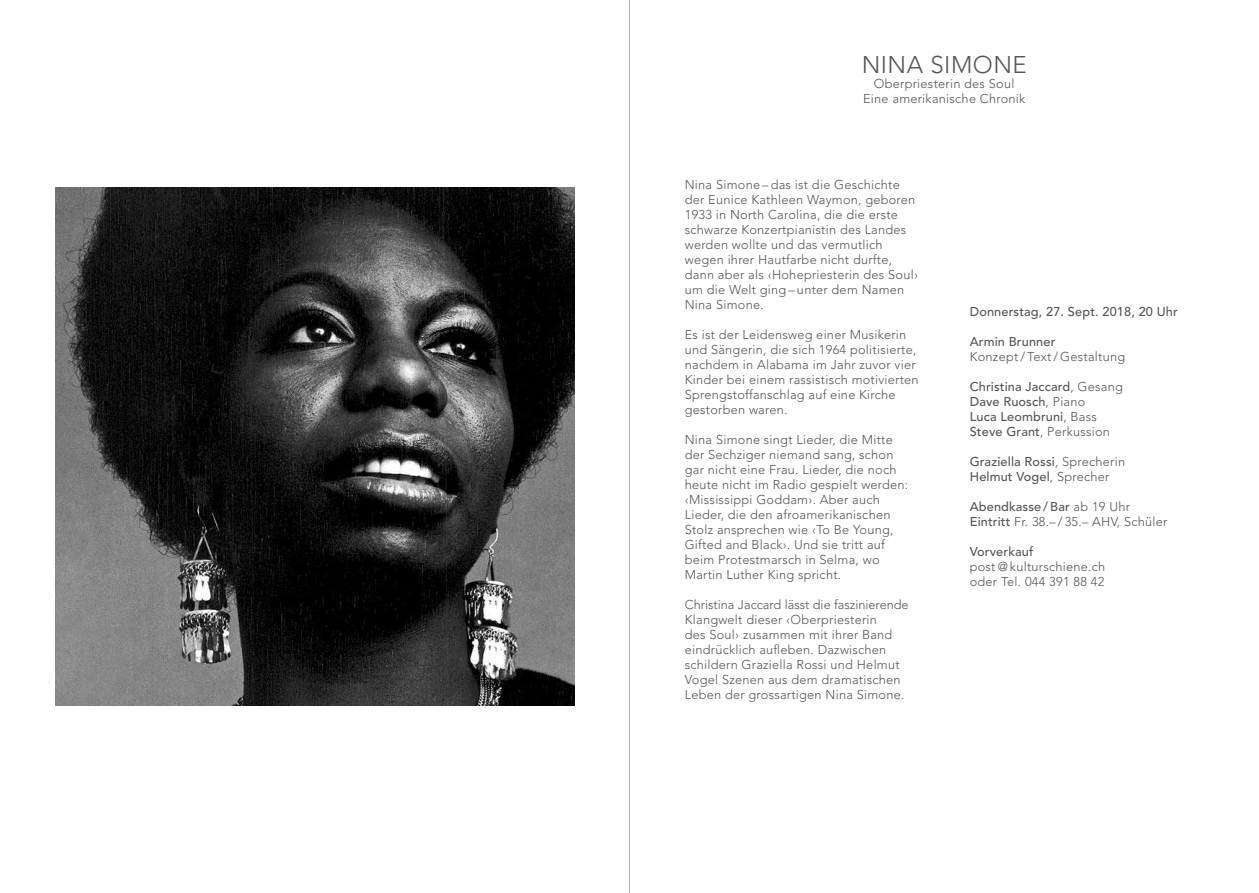
<style>
.page{position:relative;width:1259px;height:893px;background:#fff}
.page>*{position:absolute;margin:0;border:0;box-sizing:border-box;transform-origin:0 0}
.t1{font:300 24px "Avenir";letter-spacing:.02em;color:#565655}
.t2{font:300 12.75px/15px "Avenir";letter-spacing:.02em;color:#565655}
.t3{font:500 12.75px/15px "Avenir";letter-spacing:.01em;color:#565655}
.s1{font-weight:300}
.s2{font-weight:500}
</style>
<div class="page">
<img style="left:55px;top:187px;width:519px;height:519px">
<hr style="left:629px;top:0;width:1px;height:893px;background:#181716">
<h1 class="t1" style="left:861px;top:51px;width:166px">NINA SIMONE</h1>
<p class="t2" style="left:863px;top:76px;width:164px;text-align:center">Oberpriesterin des Soul<br>Eine amerikanische Chronik</p>
<p class="t2" style="left:685px;top:177px;width:235px">Nina Simone – das ist die Geschichte der Eunice Kathleen Waymon, geboren 1933 in North Carolina, die die erste schwarze Konzertpianistin des Landes werden wollte und das vermutlich wegen ihrer Hautfarbe nicht durfte, dann aber als ‹Hohepriesterin des Soul› um die Welt ging – unter dem Namen Nina Simone.</p>
<p class="t2" style="left:685px;top:327px;width:235px">Es ist der Leidensweg einer Musikerin und Sängerin, die sich 1964 politisierte, nachdem in Alabama im Jahr zuvor vier Kinder bei einem rassistisch motivierten Sprengstoffanschlag auf eine Kirche gestorben waren.</p>
<p class="t2" style="left:685px;top:432px;width:225px">Nina Simone singt Lieder, die Mitte der Sechziger niemand sang, schon gar nicht eine Frau. Lieder, die noch heute nicht im Radio gespielt werden: ‹Mississippi Goddam›. Aber auch Lieder, die den afroamerikanischen Stolz ansprechen wie ‹To Be Young, Gifted and Black›. Und sie tritt auf beim Protestmarsch in Selma, wo Martin Luther King spricht.</p>
<p class="t2" style="left:685px;top:597px;width:225px">Christina Jaccard lässt die faszinierende Klangwelt dieser ‹Oberpriesterin<br>des Soul› zusammen mit ihrer Band eindrücklich aufleben. Dazwischen schildern Graziella Rossi und Helmut Vogel Szenen aus dem dramatischen Leben der grossartigen Nina Simone.</p>
<p class="t3" style="left:969px;top:305px;width:210px">Donnerstag, 27. Sept. 2018, 20 Uhr</p>
<p class="t3" style="left:969px;top:335px;width:87px">Armin Brunner</p>
<p class="t2" style="left:969px;top:349px;width:157px">Konzept/ Text/ Gestaltung</p>
<p class="t3" style="left:969px;top:380px;width:155px">Christina Jaccard<span class="s1">, Gesang<br></span>Dave Ruosch<span class="s1">, Piano<br></span>Luca Leombruni<span class="s1">, Bass<br></span>Steve Grant<span class="s1">, Perkussion</span></p>
<p class="t3" style="left:969px;top:455px;width:157px">Graziella Rossi<span class="s1">, Sprecherin<br></span>Helmut Vogel<span class="s1">, Sprecher</span></p>
<p class="t2" style="left:969px;top:499px;width:199px"><span class="s2">Abendkasse /Bar</span> ab 19 Uhr<br><span class="s2">Eintritt</span> Fr. 38.– / 35.– AHV, Schüler</p>
<p class="t3" style="left:969px;top:545px;width:65px">Vorverkauf</p>
<p class="t2" style="left:969px;top:559px;width:137px">post @ kulturschiene.ch oder Tel. 044 391 88 42</p>
</div>
